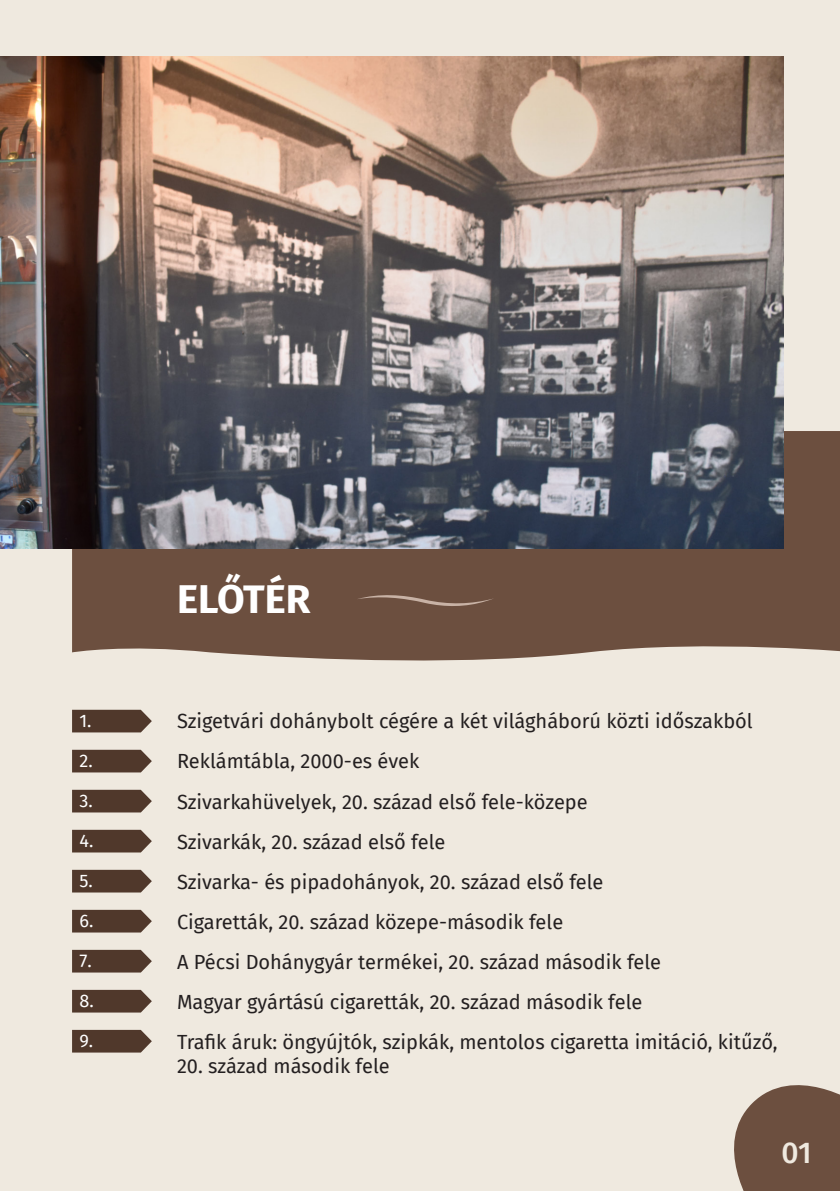
<style>
.page{position:relative;width:840px;height:1191px;background:#fff}
.page>*{position:absolute;margin:0;border:0;box-sizing:border-box;transform-origin:0 0}
.t1{font:700 40px "Fira Sans";color:#fff}
.t2{font:500 30px "Fira Sans";color:#efe9df}
.t3{font:20px "Fira Sans";color:#231f20}
.t4{font:18px "Fira Sans";color:#fff}
</style>
<div class="page">
<div style="left:0;top:0;width:839px;height:1191px;background:#efe9df"></div>
<svg style="left:72px;top:431px;width:767px;height:230px;background:#745949"></svg>
<img style="left:0;top:57px;width:782px;height:491px">
<svg style="left:72px;top:710px;width:80px;height:22px;background:#5b4437"></svg>
<svg style="left:72px;top:750px;width:80px;height:22px;background:#5b4437"></svg>
<svg style="left:72px;top:790px;width:80px;height:22px;background:#5b4437"></svg>
<svg style="left:72px;top:830px;width:80px;height:22px;background:#5b4437"></svg>
<svg style="left:72px;top:870px;width:80px;height:22px;background:#5b4437"></svg>
<svg style="left:72px;top:910px;width:80px;height:22px;background:#5b4437"></svg>
<svg style="left:72px;top:950px;width:80px;height:22px;background:#5b4437"></svg>
<svg style="left:72px;top:990px;width:80px;height:22px;background:#5b4437"></svg>
<svg style="left:72px;top:1030px;width:80px;height:22px;background:#5b4437"></svg>
<svg style="left:356px;top:593px;width:138px;height:14px;background:#7a5e4f"></svg>
<svg style="left:734px;top:1085px;width:105px;height:106px;background:#795e4f"></svg>
<p class="t1" style="left:177px;top:565px;width:135px">ELŐTÉR</p>
<p class="t4" style="left:79px;top:707px;width:14px">1.</p>
<p class="t3" style="left:177px;top:706px;width:577px">Szigetvári dohánybolt cégére a két világháború közti időszakból</p>
<p class="t4" style="left:79px;top:747px;width:15px">2.</p>
<p class="t3" style="left:177px;top:746px;width:243px">Reklámtábla, 2000-es évek</p>
<p class="t4" style="left:79px;top:787px;width:15px">3.</p>
<p class="t3" style="left:177px;top:786px;width:412px">Szivarkahüvelyek, 20. század első fele-közepe</p>
<p class="t4" style="left:79px;top:827px;width:15px">4.</p>
<p class="t3" style="left:177px;top:826px;width:269px">Szivarkák, 20. század első fele</p>
<p class="t4" style="left:79px;top:867px;width:15px">5.</p>
<p class="t3" style="left:177px;top:866px;width:428px">Szivarka- és pipadohányok, 20. század első fele</p>
<p class="t4" style="left:79px;top:907px;width:15px">6.</p>
<p class="t3" style="left:177px;top:906px;width:387px">Cigaretták, 20. század közepe-második fele</p>
<p class="t4" style="left:79px;top:947px;width:14px">7.</p>
<p class="t3" style="left:177px;top:946px;width:485px">A Pécsi Dohánygyár termékei, 20. század második fele</p>
<p class="t4" style="left:79px;top:987px;width:16px">8.</p>
<p class="t3" style="left:177px;top:986px;width:466px">Magyar gyártású cigaretták, 20. század második fele</p>
<p class="t3" style="left:177px;top:1026px;width:601px">Trafik áruk: öngyújtók, szipkák, mentolos cigaretta imitáció, kitűző,</p>
<p class="t3" style="left:177px;top:1050px;width:214px">20. század második fele</p>
<p class="t4" style="left:79px;top:1027px;width:15px">9.</p>
<h2 class="t2" style="left:781px;top:1128px;width:31px">01</h2>
</div>
